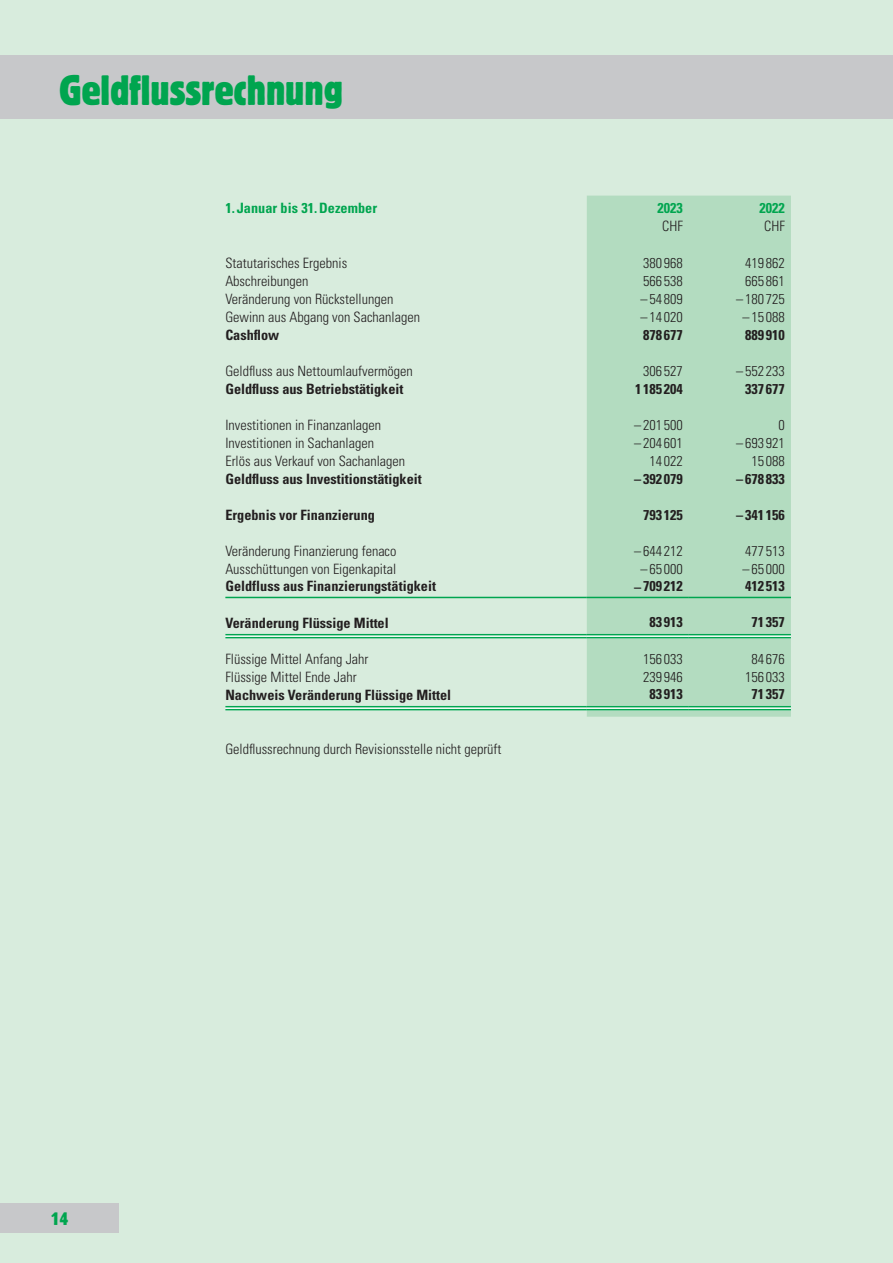
<style>
.page{position:relative;width:893px;height:1263px;background:#d8ecdd}
.page>*{position:absolute;margin:0;border:0;box-sizing:border-box;transform-origin:0 0}
.t1{font:condensed 42px "Block Pro";color:#00a54f}
.t2{font:condensed 18px "Block Pro";color:#00a54f}
.t3{font:300 condensed 14.25px/18px "Univers LT Std";color:#231f20}
.t4{font:700 condensed 14.25px "Univers LT Std";color:#231f20}
.t5{font:700 condensed 14.25px "Univers LT Std";letter-spacing:.005em;color:#00a54f}
</style>
<div class="page">
<div style="left:0;top:1203px;width:119px;height:30px;background:#c7c8ca"></div>
<div style="left:0;top:55px;width:893px;height:64px;background:#c7c8ca"></div>
<div style="left:587px;top:196px;width:204px;height:521px;background:#b3dcc0"></div>
<svg style="left:225px;top:635px;width:362px;height:2px"></svg>
<svg style="left:587px;top:635px;width:102px;height:2px"></svg>
<svg style="left:689px;top:635px;width:102px;height:2px"></svg>
<svg style="left:225px;top:707px;width:362px;height:2px"></svg>
<svg style="left:587px;top:707px;width:102px;height:2px"></svg>
<svg style="left:689px;top:707px;width:102px;height:2px"></svg>
<hr style="left:225px;top:634px;width:362px;height:1px;background:#00a54f">
<hr style="left:225px;top:637px;width:362px;height:1px;background:#00a54f">
<hr style="left:587px;top:634px;width:102px;height:1px;background:#00a54f">
<hr style="left:587px;top:637px;width:102px;height:1px;background:#00a54f">
<hr style="left:689px;top:634px;width:102px;height:1px;background:#00a54f">
<hr style="left:689px;top:637px;width:102px;height:1px;background:#00a54f">
<hr style="left:225px;top:706px;width:362px;height:1px;background:#00a54f">
<hr style="left:225px;top:709px;width:362px;height:1px;background:#00a54f">
<hr style="left:587px;top:706px;width:102px;height:1px;background:#00a54f">
<hr style="left:587px;top:709px;width:102px;height:1px;background:#00a54f">
<hr style="left:689px;top:706px;width:102px;height:1px;background:#00a54f">
<hr style="left:689px;top:709px;width:102px;height:1px;background:#00a54f">
<hr style="left:225px;top:597px;width:362px;height:1px;background:#00a54f">
<hr style="left:587px;top:597px;width:102px;height:1px;background:#00a54f">
<hr style="left:689px;top:597px;width:102px;height:1px;background:#00a54f">
<h1 class="t1" style="left:60px;top:63px;width:285px">Geldflussrechnung</h1>
<p class="t5" style="left:225px;top:199px;width:153px">1. Januar bis 31.Dezember</p>
<p class="t5" style="left:657px;top:199px;width:27px">2023</p>
<p class="t3" style="left:662px;top:217px;width:22px">CHF</p>
<p class="t5" style="left:759px;top:199px;width:27px">2022</p>
<p class="t3" style="left:764px;top:217px;width:22px">CHF</p>
<p class="t3" style="left:225px;top:254px;width:123px">Statutarisches Ergebnis</p>
<p class="t3" style="left:643px;top:254px;width:41px">380 968</p>
<p class="t3" style="left:745px;top:254px;width:41px">419 862</p>
<p class="t3" style="left:225px;top:272px;width:85px">Abschreibungen</p>
<p class="t3" style="left:643px;top:272px;width:41px">566 538</p>
<p class="t3" style="left:745px;top:272px;width:41px">665 861</p>
<p class="t3" style="left:225px;top:290px;width:169px">Veränderung von Rückstellungen</p>
<p class="t3" style="left:640px;top:290px;width:44px">– 54 809</p>
<p class="t3" style="left:736px;top:290px;width:50px">– 180 725</p>
<p class="t3" style="left:225px;top:308px;width:196px">Gewinn aus Abgang von Sachanlagen</p>
<p class="t3" style="left:640px;top:308px;width:44px">– 14 020</p>
<p class="t3" style="left:743px;top:308px;width:44px">–15 088</p>
<p class="t4" style="left:225px;top:326px;width:55px">Cashflow</p>
<p class="t4" style="left:643px;top:326px;width:41px">878 677</p>
<p class="t4" style="left:745px;top:326px;width:41px">889 910</p>
<p class="t3" style="left:225px;top:362px;width:189px">Geldfluss aus Nettoumlaufvermögen</p>
<p class="t3" style="left:643px;top:362px;width:41px">306 527</p>
<p class="t3" style="left:736px;top:362px;width:50px">– 552 233</p>
<p class="t4" style="left:225px;top:380px;width:180px">Geldfluss aus Betriebstätigkeit</p>
<p class="t4" style="left:635px;top:380px;width:49px">1 185 204</p>
<p class="t4" style="left:745px;top:380px;width:41px">337 677</p>
<p class="t3" style="left:225px;top:416px;width:157px">Investitionen in Finanzanlagen<br>Investitionen in Sachanlagen</p>
<p class="t3" style="left:634px;top:416px;width:50px">–201 500 –204 601</p>
<p class="t3" style="left:779px;top:416px;width:8px">0</p>
<p class="t3" style="left:736px;top:434px;width:50px">– 693 921</p>
<p class="t3" style="left:225px;top:452px;width:181px">Erlös aus Verkauf von Sachanlagen</p>
<p class="t3" style="left:649px;top:452px;width:35px">14 022</p>
<p class="t3" style="left:751px;top:452px;width:35px">15 088</p>
<p class="t4" style="left:225px;top:470px;width:198px">Geldfluss aus Investitionstätigkeit</p>
<p class="t4" style="left:634px;top:470px;width:50px">–392 079</p>
<p class="t4" style="left:736px;top:470px;width:50px">– 678 833</p>
<p class="t4" style="left:225px;top:506px;width:151px">Ergebnis vor Finanzierung</p>
<p class="t4" style="left:643px;top:506px;width:41px">793 125</p>
<p class="t4" style="left:736px;top:506px;width:50px">– 341 156</p>
<p class="t3" style="left:225px;top:542px;width:173px">Veränderung Finanzierung fenaco</p>
<p class="t3" style="left:634px;top:542px;width:50px">–644 212</p>
<p class="t3" style="left:745px;top:542px;width:41px">477 513</p>
<p class="t3" style="left:225px;top:560px;width:172px">Ausschüttungen von Eigenkapital</p>
<p class="t3" style="left:640px;top:560px;width:44px">–65 000</p>
<p class="t3" style="left:743px;top:560px;width:44px">–65 000</p>
<p class="t4" style="left:225px;top:577px;width:212px">Geldfluss aus Finanzierungstätigkeit</p>
<p class="t4" style="left:634px;top:577px;width:50px">–709 212</p>
<p class="t4" style="left:745px;top:577px;width:41px">412 513</p>
<p class="t4" style="left:225px;top:614px;width:165px">Veränderung Flüssige Mittel</p>
<p class="t4" style="left:649px;top:613px;width:35px">83 913</p>
<p class="t4" style="left:751px;top:613px;width:35px">71 357</p>
<p class="t3" style="left:225px;top:650px;width:145px">Flüssige Mittel Anfang Jahr</p>
<p class="t3" style="left:643px;top:650px;width:41px">156 033</p>
<p class="t3" style="left:751px;top:650px;width:35px">84 676</p>
<p class="t3" style="left:225px;top:668px;width:133px">Flüssige Mittel Ende Jahr</p>
<p class="t3" style="left:643px;top:668px;width:41px">239 946</p>
<p class="t3" style="left:745px;top:668px;width:41px">156 033</p>
<p class="t4" style="left:225px;top:686px;width:227px">Nachweis Veränderung Flüssige Mittel</p>
<p class="t4" style="left:649px;top:685px;width:35px">83 913</p>
<p class="t4" style="left:751px;top:685px;width:35px">71 357</p>
<p class="t3" style="left:225px;top:740px;width:278px">Geldflussrechnung durch Revisionsstelle nicht geprüft</p>
<p class="t2" style="left:51px;top:1207px;width:19px">14</p>
</div>
